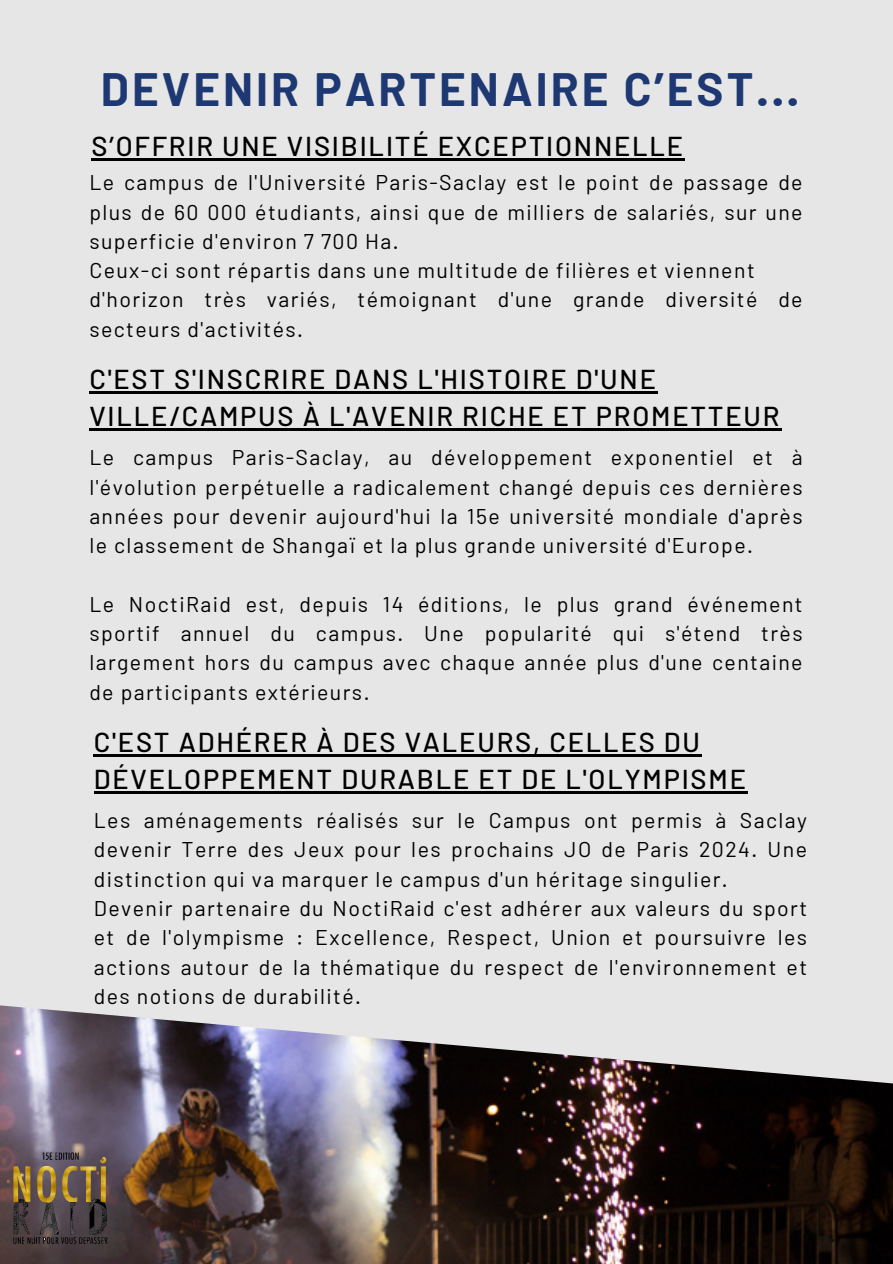
<style>
.page{position:relative;width:893px;height:1264px;background:#fff}
.page>*{position:absolute;margin:0;border:0;box-sizing:border-box;transform-origin:0 0}
.t1{font:700 45.75px "Barlow";letter-spacing:.065em;color:#1d3872}
.t2{font:500 27.3px/37.2px "Barlow";letter-spacing:.065em;color:#000}
.t3{font:21.3px/29.2px "Barlow";letter-spacing:.065em;color:#000;text-align:justify}
</style>
<div class="page">
<div style="left:0;top:0;width:892px;height:1263px;background:#e6e6e6"></div>
<img style="left:0;top:1005px;width:892px;height:258px">
<img style="left:0;top:1129px;width:120px;height:134px">
<hr style="left:91px;top:158px;width:594px;height:3px;background:#000">
<hr style="left:89px;top:391px;width:568px;height:3px;background:#000">
<hr style="left:89px;top:428px;width:240px;height:3px;background:#000">
<hr style="left:329px;top:428px;width:452px;height:3px;background:#000">
<hr style="left:94px;top:754px;width:608px;height:2px;background:#000">
<hr style="left:94px;top:791px;width:247px;height:2px;background:#000">
<hr style="left:341px;top:791px;width:406px;height:2px;background:#000">
<p class="t1" style="left:101px;top:60px;width:699px">DEVENIR PARTENAIRE C’EST...</p>
<p class="t2" style="left:91px;top:127px;width:593px">S’OFFRIR UNE VISIBILITÉ EXCEPTIONNELLE</p>
<p class="t3" style="left:89px;top:167px;width:714px">Le campus de l'Université Paris-Saclay est le point de passage de plus de 60 000 étudiants, ainsi que de milliers de salariés, sur une superficie d'environ 7 700 Ha.</p>
<p class="t3" style="left:89px;top:255px;width:667px">Ceux-ci sont répartis dans une multitude de filières et viennent</p>
<p class="t3" style="left:89px;top:284px;width:714px">d'horizon très variés, témoignant d'une grande diversité de secteurs d'activités.</p>
<p class="t2" style="left:89px;top:359px;width:691px">C'EST S'INSCRIRE DANS L'HISTOIRE D'UNE<br>VILLE/CAMPUS À L'AVENIR RICHE ET PROMETTEUR</p>
<p class="t3" style="left:89px;top:442px;width:714px">Le campus Paris-Saclay, au développement exponentiel et à l'évolution perpétuelle a radicalement changé depuis ces dernières années pour devenir aujourd'hui la 15e université mondiale d'après le classement de Shangaï et la plus grande université d'Europe.</p>
<p class="t3" style="left:89px;top:588px;width:714px">Le NoctiRaid est, depuis 14 éditions, le plus grand événement sportif annuel du campus. Une popularité qui s'étend très largement hors du campus avec chaque année plus d'une centaine de participants extérieurs.</p>
<p class="t2" style="left:94px;top:722px;width:653px">C'EST ADHÉRER À DES VALEURS, CELLES DU<br>DÉVELOPPEMENT DURABLE ET DE L'OLYMPISME</p>
<p class="t3" style="left:94px;top:805px;width:714px">Les aménagements réalisés sur le Campus ont permis à Saclay devenir Terre des Jeux pour les prochains JO de Paris 2024. Une distinction qui va marquer le campus d'un héritage singulier.</p>
<p class="t3" style="left:94px;top:892px;width:714px">Devenir partenaire du NoctiRaid c'est adhérer aux valeurs du sport et de l'olympisme : Excellence, Respect, Union et poursuivre les actions autour de la thématique du respect de l'environnement et des notions de durabilité.</p>
</div>
